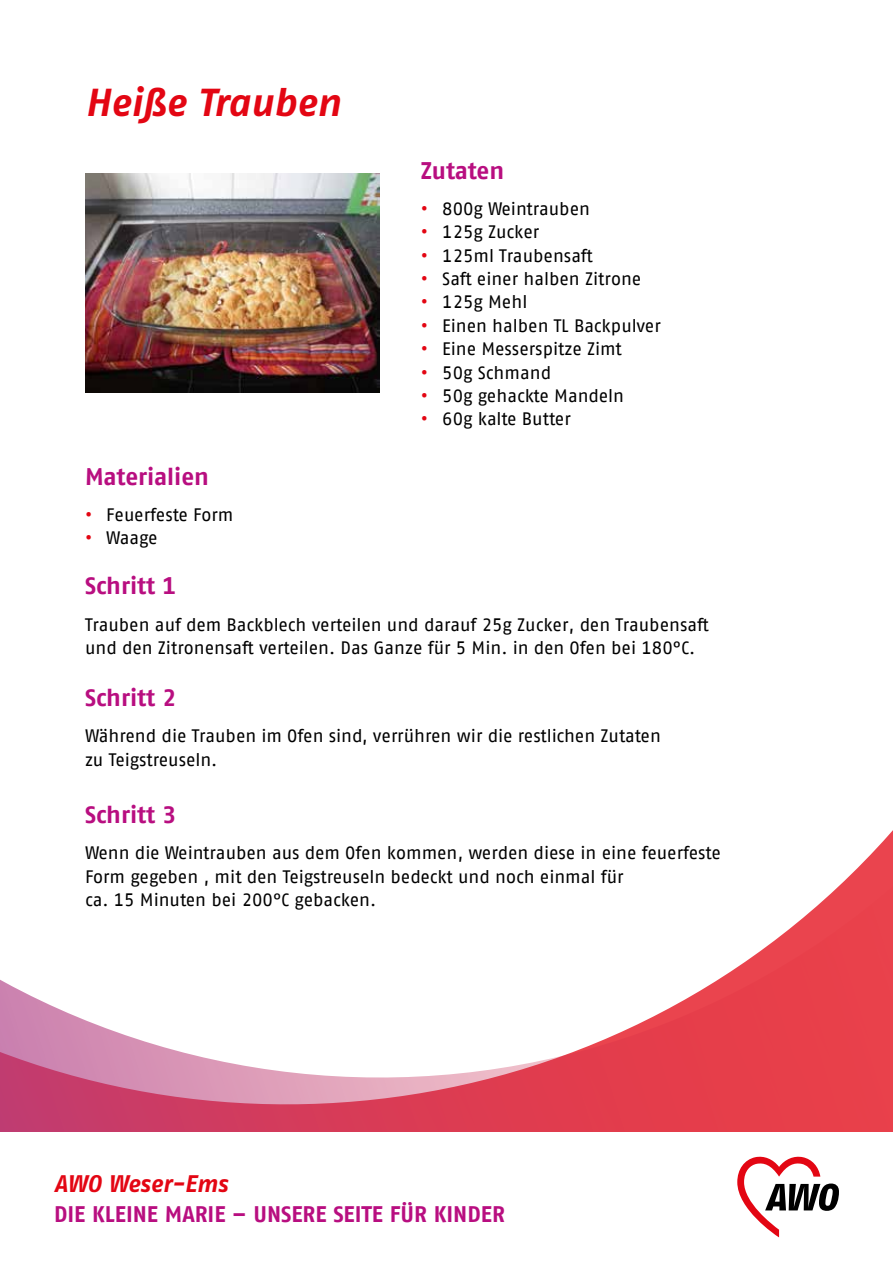
<style>
.page{position:relative;width:893px;height:1263px;background:#fff}
.page>*{position:absolute;margin:0;border:0;box-sizing:border-box;transform-origin:0 0}
.t1{font:italic 700 39px "Fago Pro";color:#e30613}
.t2{font:700 24px "AWO Fago Office";letter-spacing:-.005em;color:#b80e80}
.t3{font:italic 700 24px "Fago Pro";letter-spacing:-.005em;color:#e30613}
.t4{font:700 22.5px "AWO Fago Office";color:#b80e80}
.t5{font:18px/23.4px "AWO Fago Office";color:#000}
.s1{font-weight:700;color:#e30613}
</style>
<div class="page">
<svg style="left:0;top:871px;width:893px;height:260px"></svg>
<svg style="left:737px;top:1157px;width:102px;height:80px"></svg>
<img style="left:85px;top:173px;width:295px;height:219px">
<h1 class="t1" style="left:85px;top:79px;width:257px">Heiße Trauben</h1>
<h2 class="t2" style="left:421px;top:156px;width:85px">Zutaten</h2>
<p class="t5" style="left:421px;top:197px;width:171px"><span class="s1">•</span> 800g Weintrauben</p>
<p class="t5" style="left:421px;top:220px;width:120px"><span class="s1">•</span> 125g Zucker</p>
<p class="t5" style="left:421px;top:243px;width:173px"><span class="s1">•</span> 125ml Traubensaft</p>
<p class="t5" style="left:421px;top:267px;width:222px"><span class="s1">•</span> Saft einer halben Zitrone</p>
<p class="t5" style="left:421px;top:290px;width:108px"><span class="s1">•</span> 125g Mehl</p>
<p class="t5" style="left:421px;top:314px;width:241px"><span class="s1">•</span> Einen halben TL Backpulver</p>
<p class="t5" style="left:421px;top:337px;width:202px"><span class="s1">•</span> Eine Messerspitze Zimt</p>
<p class="t5" style="left:421px;top:360px;width:132px"><span class="s1">•</span> 50g Schmand</p>
<p class="t5" style="left:421px;top:384px;width:204px"><span class="s1">•</span> 50g gehackte Mandeln</p>
<p class="t5" style="left:421px;top:407px;width:151px"><span class="s1">•</span> 60g kalte Butter</p>
<h2 class="t2" style="left:85px;top:462px;width:126px">Materialien</h2>
<p class="t5" style="left:85px;top:503px;width:150px"><span class="s1">•</span> Feuerfeste Form</p>
<p class="t5" style="left:85px;top:526px;width:74px"><span class="s1">•</span> Waage</p>
<h2 class="t2" style="left:85px;top:572px;width:93px">Schritt 1</h2>
<p class="t5" style="left:85px;top:612px;width:625px">Trauben auf dem Backblech verteilen und darauf 25g Zucker, den Traubensaft und den Zitronensaft verteilen. Das Ganze für 5 Min. in den Ofen bei 180°C.</p>
<h2 class="t2" style="left:85px;top:683px;width:93px">Schritt 2</h2>
<p class="t5" style="left:85px;top:724px;width:577px">Während die Trauben im Ofen sind, verrühren wir die restlichen Zutaten zu Teigstreuseln.</p>
<h2 class="t2" style="left:85px;top:800px;width:93px">Schritt 3</h2>
<p class="t5" style="left:85px;top:841px;width:637px">Wenn die Weintrauben aus dem Ofen kommen, werden diese in eine feuerfeste<br>Form gegeben , mit den Teigstreuseln bedeckt und noch einmal für<br>ca. 15 Minuten bei 200°C gebacken.</p>
<h2 class="t3" style="left:54px;top:1169px;width:175px">AWO Weser-Ems</h2>
<p class="t4" style="left:54px;top:1200px;width:452px">DIE KLEINE MARIE – UNSERE SEITE FÜR KINDER</p>
</div>
